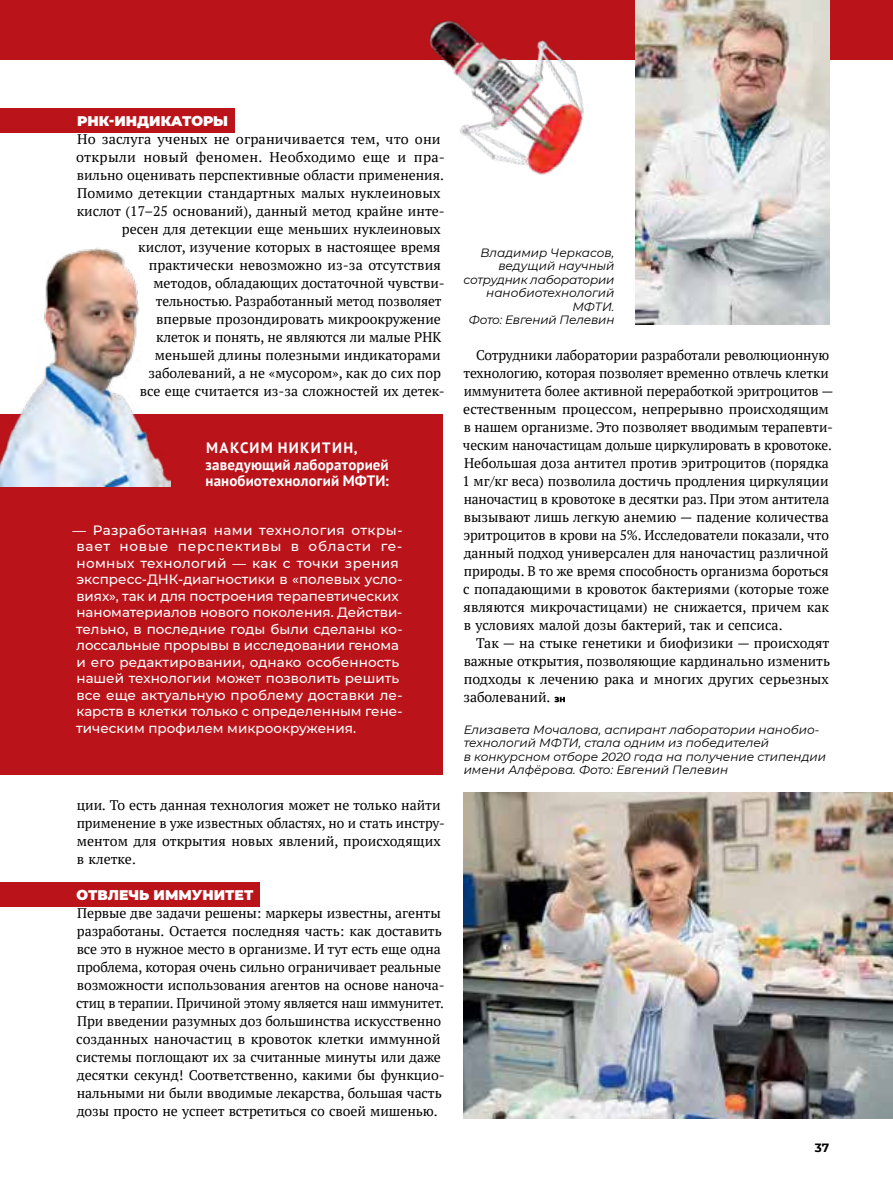
<style>
.page{position:relative;width:893px;height:1191px;background:#fff}
.page>*{position:absolute;margin:0;border:0;box-sizing:border-box;transform-origin:0 0}
.t1{font:700 15px/16.5px "PT Sans";letter-spacing:.01em;color:#fff}
.t2{font:13.95px/18px "PT Serif";letter-spacing:-.005em;color:#000}
.t3{font:13.95px "PT Serif";letter-spacing:.02em;color:#000}
.t4{font:900 13.95px "Montserrat";color:#fff}
.t5{font:500 13.5px/16.5px "Montserrat";color:#fff}
.t6{font:italic 12px/13.5px "Montserrat";color:#000}
.t7{font:700 12px "Montserrat";color:#000}
.s1{font-style:italic}
</style>
<div class="page">
<div style="left:0;top:882px;width:259px;height:24px;background:#ba141a"></div>
<div style="left:0;top:108px;width:234px;height:24px;background:#ba141a"></div>
<svg style="left:554px;top:696px;width:11px;height:6px"></svg>
<div style="left:0;top:0;width:893px;height:60px;background:#ba141a"></div>
<div style="left:0;top:414px;width:442px;height:360px;background:#ba141a"></div>
<img style="left:0;top:248px;width:170px;height:238px">
<img style="left:463px;top:792px;width:430px;height:326px">
<img style="left:636px;top:0;width:193px;height:324px">
<img style="left:429px;top:20px;width:155px;height:155px">
<p class="t4" style="left:77px;top:111px;width:152px">РНК-ИНДИКАТОРЫ</p>
<p class="t2" style="left:77px;top:130px;width:365px">Но заслуга ученых не ограничивается тем, что они</p>
<p class="t3" style="left:76px;top:148px;width:370px">открыли новый феномен. Необходимо еще и пра-</p>
<p class="t2" style="left:77px;top:166px;width:369px">вильно оценивать перспективные области применения.</p>
<p class="t2" style="left:77px;top:184px;width:365px">Помимо детекции стандартных малых нуклеиновых</p>
<p class="t2" style="left:77px;top:202px;width:370px">кислот (17–25 оснований), данный метод крайне инте-</p>
<p class="t2" style="left:122px;top:220px;width:320px">ресен для детекции еще меньших нуклеиновых</p>
<p class="t2" style="left:138px;top:238px;width:304px">кислот, изучение которых в настоящее время</p>
<p class="t2" style="left:149px;top:256px;width:294px">практически невозможно из-за отсутствия</p>
<p class="t2" style="left:153px;top:274px;width:293px">методов, обладающих достаточной чувстви-</p>
<p class="t2" style="left:156px;top:292px;width:287px">тельностью. Разработанный метод позволяет</p>
<p class="t2" style="left:156px;top:310px;width:286px">впервые прозондировать микроокружение</p>
<p class="t2" style="left:156px;top:328px;width:286px">клеток и понять, не являются ли малые РНК</p>
<p class="t2" style="left:155px;top:346px;width:287px">меньшей длины полезными индикаторами</p>
<p class="t2" style="left:148px;top:364px;width:294px">заболеваний, а не «мусором», как до сих пор</p>
<p class="t2" style="left:140px;top:382px;width:307px">все еще считается из-за сложностей их детек-</p>
<p class="t1" style="left:206px;top:439px;width:185px">МАКСИМ НИКИТИН, заведующий лабораторией нанобиотехнологий МФТИ:</p>
<p class="t5" style="left:73px;top:521px;width:331px">-— Разработанная нами технология откры&shy;вает новые перспективы в области ге&shy;номных технологий — как с точки зрения экспресс-ДНК-диагностики в «полевых усло&shy;виях», так и для построения терапевтических наноматериалов нового поколения. Действи&shy;тельно, в последние годы были сделаны ко&shy;лоссальные прорывы в исследовании генома и его редактировании, однако особенность нашей технологии может позволить решить все еще актуальную проблему доставки ле&shy;карств в клетки только c определенным гене&shy;тическим профилем микроокружения.</p>
<p class="t2" style="left:77px;top:796px;width:369px">ции<span class="s1">.</span> То есть данная технология может не только найти применение в уже известных областях, но и стать инстру&shy;ментом для открытия новых явлений, происходящих в клетке.</p>
<p class="t4" style="left:77px;top:885px;width:178px">ОТВЛЕЧЬ ИММУНИТЕТ</p>
<p class="t2" style="left:76px;top:904px;width:370px">Первые две задачи решены: маркеры известны, агенты разработаны. Остается последняя часть: как доставить все это в нужное место в организме. И тут есть еще одна проблема, которая очень сильно ограничивает реальные возможности использования агентов на основе наноча&shy;стиц в терапии. Причиной этому является наш иммунитет.<br>При введении разумных доз большинства искусственно созданных наночастиц в кровоток клетки иммунной системы поглощают их за считанные минуты или даже десятки секунд! Соответственно, какими бы функцио&shy;нальными ни были вводимые лекарства, большая часть дозы просто не успеет встретиться со своей мишенью.</p>
<p class="t6" style="left:463px;top:245px;width:152px;text-align:right">Владимир Черкасов, ведущий научный сотрудник лаборатории нанобиотехнологий<br>МФТИ.<br>Фото: Евгений Пелевин</p>
<p class="t2" style="left:462px;top:346px;width:373px;text-indent:14px">Сотрудники лаборатории разработали революционную технологию, которая позволяет временно отвлечь клетки иммунитета более активной переработкой эритроцитов — естественным процессом, непрерывно происходящим в нашем организме. Это позволяет вводимым терапевти&shy;ческим наночастицам дольше циркулировать в кровотоке.<br>Небольшая доза антител против эритроцитов (порядка 1 мг/кг веса) позволила достичь продления циркуляции наночастиц в кровотоке в десятки раз. При этом антитела вызывают лишь легкую анемию — падение количества эритроцитов в крови на 5%. Исследователи показали, что данный подход универсален для наночастиц различной природы. В то же время способность организма бороться с попадающими в кровоток бактериями (которые тоже являются микрочастицами) не снижается, причем как в условиях малой дозы бактерий, так и сепсиса.</p>
<p class="t2" style="left:463px;top:634px;width:368px;text-align:justify;text-indent:13px">Так — на стыке генетики и биофизики — происходят важные открытия, позволяющие кардинально изменить подходы к лечению рака и многих других серьезных заболеваний.</p>
<p class="t6" style="left:464px;top:722px;width:364px">Елизавета Мочалова, аспирант лаборатории нанобио&shy;технологий МФТИ, стала одним из победителей<br>в конкурсном отборе 2020 года на получение стипендии имени Алфёрова. Фото: Евгений Пелевин</p>
<p class="t7" style="left:815px;top:1139px;width:16px">37</p>
</div>
